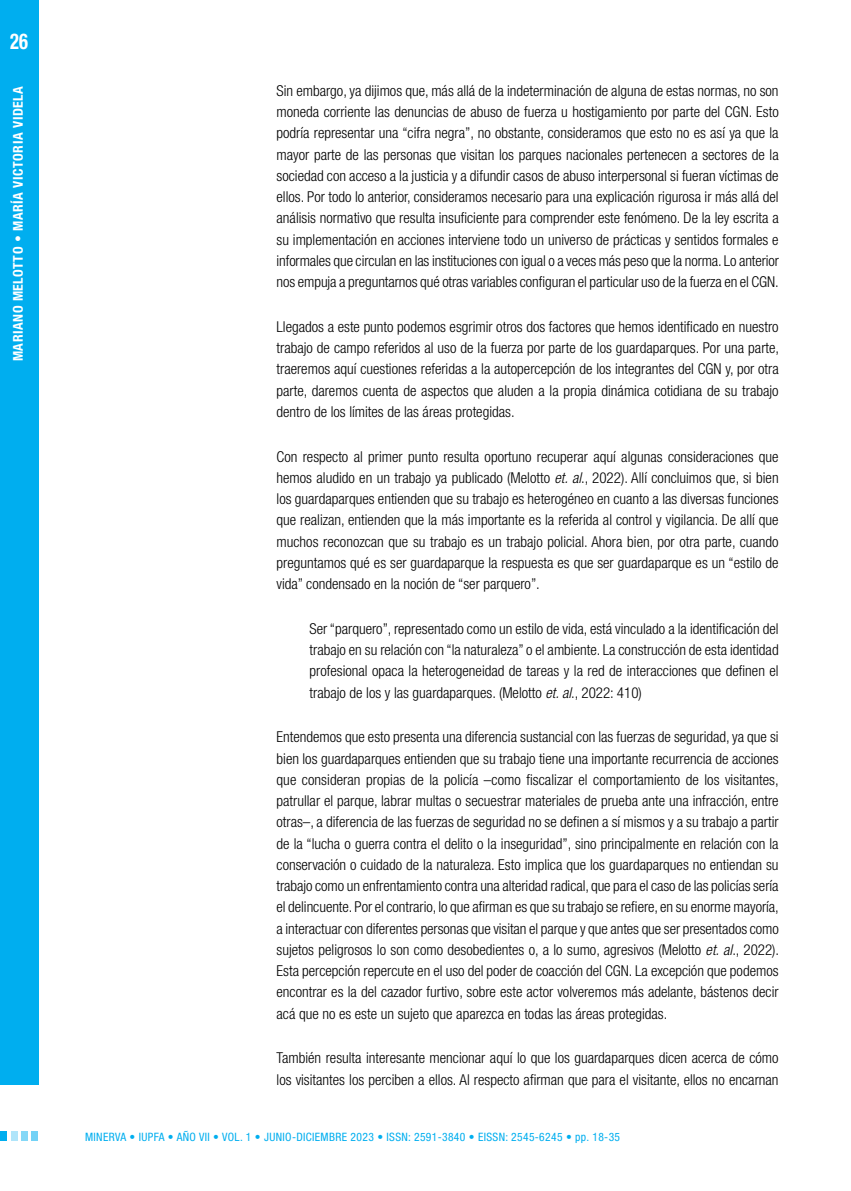
<style>
.page{position:relative;width:851px;height:1191px;background:#fff}
.page>*{position:absolute;margin:0;border:0;box-sizing:border-box;transform-origin:0 0}
.t1{font:700 condensed 21.75px "Helvetica Neue LT Std";color:#fff;scale:.85 1}
._00-TEXTO_GENERAL{font:300 condensed 15px/21.3px "Helvetica Neue LT Std";color:#000;text-align:justify}
._00-CITA_INTERNA{font:300 condensed 15px/21.3px "Helvetica Neue LT Std";color:#000;text-align:justify}
.t2{font:700 condensed 13.5px "Helvetica Neue LT Std";letter-spacing:.04em;color:#fff}
.t3{font:condensed 11.55px "Helvetica Neue LT Std";letter-spacing:.03em;color:#00aeef}
.s1{font-style:italic}
</style>
<div class="page">
<div style="left:0;top:0;width:38px;height:1084px;background:#00aeef"></div>
<div style="left:21px;top:1131px;width:7px;height:10px;background:#85d8f7"></div>
<div style="left:11px;top:1131px;width:7px;height:10px;background:#b0e5fa"></div>
<div style="left:0;top:1131px;width:7px;height:10px;background:#00aeef"></div>
<div style="left:32px;top:1131px;width:6px;height:10px;background:#73d2f6"></div>
<h1 class="t1" style="left:10px;top:28px;width:23px">26</h1>
<p class="t2" style="left:10px;top:361px;width:277px;rotate:-90deg">MARIANO MELOTTO • MARÍA VICTORIA VIDELA</p>
<p class="_00-TEXTO_GENERAL" style="left:276px;top:80px;width:504px">Sin embargo, ya dijimos que, más allá de la indeterminación de alguna de estas normas, no son moneda corriente las denuncias de abuso de fuerza u hostigamiento por parte del CGN. Esto podría representar una “cifra negra”, no obstante, consideramos que esto no es así ya que la mayor parte de las personas que visitan los parques nacionales pertenecen a sectores de la sociedad con acceso a la justicia y a difundir casos de abuso interpersonal si fueran víctimas de ellos. Por todo lo anterior, consideramos necesario para una explicación rigurosa ir más allá del análisis normativo que resulta insuficiente para comprender este fenómeno. De la ley escrita a su implementación en acciones interviene todo un universo de prácticas y sentidos formales e informales que circulan en las instituciones con igual o a veces más peso que la norma. Lo anterior nos empuja a preguntarnos qué otras variables configuran el particular uso de la fuerza en el CGN.</p>
<p class="_00-TEXTO_GENERAL" style="left:276px;top:316px;width:504px">Llegados a este punto podemos esgrimir otros dos factores que hemos identificado en nuestro trabajo de campo referidos al uso de la fuerza por parte de los guardaparques. Por una parte, traeremos aquí cuestiones referidas a la autopercepción de los integrantes del CGN y, por otra parte, daremos cuenta de aspectos que aluden a la propia dinámica cotidiana de su trabajo dentro de los límites de las áreas protegidas.</p>
<p class="_00-TEXTO_GENERAL" style="left:276px;top:445px;width:503px">Con respecto al primer punto resulta oportuno recuperar aquí algunas consideraciones que hemos aludido en un trabajo ya publicado (Melotto <span class="s1">et. al</span>., 2022). Allí concluimos que, si bien los guardaparques entienden que su trabajo es heterogéneo en cuanto a las diversas funciones que realizan, entienden que la más importante es la referida al control y vigilancia. De allí que muchos reconozcan que su trabajo es un trabajo policial. Ahora bien, por otra parte, cuando preguntamos qué es ser guardaparque la respuesta es que ser guardaparque es un “estilo de vida” condensado en la noción de “ser parquero”.</p>
<p class="_00-CITA_INTERNA" style="left:309px;top:618px;width:470px">Ser “parquero”, representado como un estilo de vida, está vinculado a la identificación del trabajo en su relación con “la naturaleza” o el ambiente. La construcción de esta identidad profesional opaca la heterogeneidad de tareas y la red de interacciones que definen el trabajo de los y las guardaparques. (Melotto <span class="s1">et. al</span>., 2022: 410)</p>
<p class="_00-TEXTO_GENERAL" style="left:276px;top:726px;width:504px">Entendemos que esto presenta una diferencia sustancial con las fuerzas de seguridad, ya que si bien los guardaparques entienden que su trabajo tiene una importante recurrencia de acciones que consideran propias de la policía –como fiscalizar el comportamiento de los visitantes, patrullar el parque, labrar multas o secuestrar materiales de prueba ante una infracción, entre otras–, a diferencia de las fuerzas de seguridad no se definen a sí mismos y a su trabajo a partir de la “lucha o guerra contra el delito o la inseguridad”, sino principalmente en relación con la conservación o cuidado de la naturaleza. Esto implica que los guardaparques no entiendan su trabajo como un enfrentamiento contra una alteridad radical, que para el caso de las policías sería el delincuente. Por el contrario, lo que afirman es que su trabajo se refiere, en su enorme mayoría, a interactuar con diferentes personas que visitan el parque y que antes que ser presentados como sujetos peligrosos lo son como desobedientes o, a lo sumo, agresivos (Melotto <span class="s1">et. al</span>., 2022).<br>Esta percepción repercute en el uso del poder de coacción del CGN. La excepción que podemos encontrar es la del cazador furtivo, sobre este actor volveremos más adelante, bástenos decir acá que no es este un sujeto que aparezca en todas las áreas protegidas.</p>
<p class="_00-TEXTO_GENERAL" style="left:276px;top:1047px;width:503px">También resulta interesante mencionar aquí lo que los guardaparques dicen acerca de cómo los visitantes los perciben a ellos. Al respecto afirman que para el visitante, ellos no encarnan</p>
<p class="t3" style="left:85px;top:1130px;width:536px">MINERVA • IUPFA • AÑO VII • VOL. 1 • JUNIO-DICIEMBRE 2023 • ISSN: 2591-3840 • EISSN: 2545-6245 • pp. 18-35</p>
</div>
